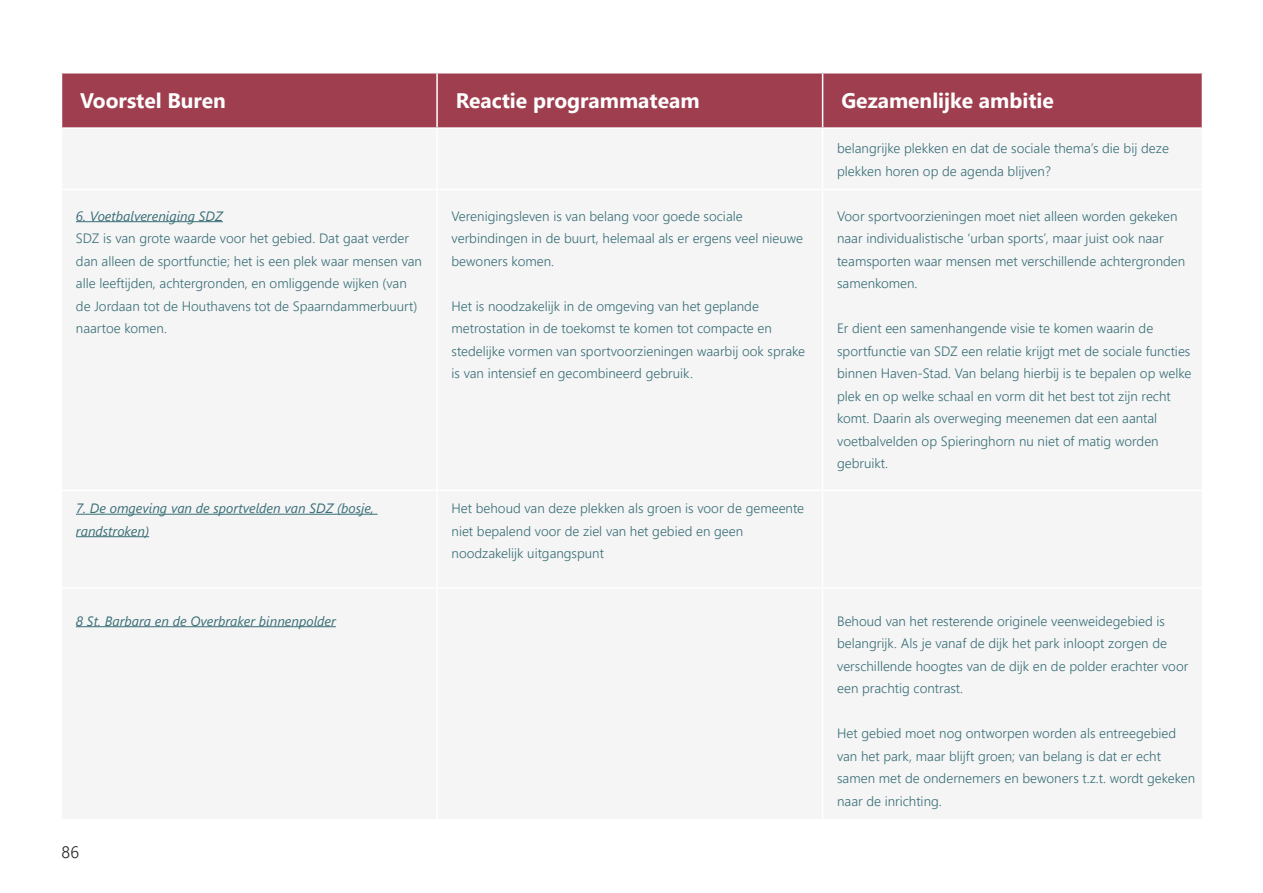
<style>
.page{position:relative;width:1263px;height:893px;background:#fff}
.page>*{position:absolute;margin:0;border:0;box-sizing:border-box;transform-origin:0 0}
.Table_Header{font:700 21px "Segoe UI";color:#fff}
.t1{font:300 16.5px "Segoe UI";color:#231f20}
.Table_Text{font:300 13.5px/22.5px "Segoe UI";color:#386e75}
.Table_Cell-Headers{font:italic 13.5px/22.5px "Segoe UI";color:#386e75}
</style>
<div class="page">
<div style="left:62px;top:74px;width:1140px;height:53px;background:#9f3e4f"></div>
<hr style="left:436px;top:74px;width:2px;height:53px;background:#fff">
<hr style="left:822px;top:74px;width:1px;height:53px;background:#fff">
<hr style="left:76px;top:221px;width:147px;height:1px;background:#386e75">
<hr style="left:76px;top:514px;width:302px;height:1px;background:#386e75">
<hr style="left:76px;top:536px;width:73px;height:1px;background:#386e75">
<hr style="left:76px;top:626px;width:260px;height:1px;background:#386e75">
<p class="Table_Header" style="left:80px;top:81px;width:147px">Voorstel Buren</p>
<p class="Table_Header" style="left:456px;top:81px;width:245px">Reactie programmateam</p>
<p class="Table_Header" style="left:841px;top:81px;width:214px">Gezamenlijke ambitie</p>
<p class="Table_Text" style="left:837px;top:136px;width:333px">belangrijke plekken en dat de sociale thema’s die bij deze plekken horen op de agenda blijven?</p>
<p class="Table_Cell-Headers" style="left:76px;top:202px;width:148px">6. Voetbalvereniging SDZ</p>
<p class="Table_Text" style="left:76px;top:226px;width:347px">SDZ is van grote waarde voor het gebied. Dat gaat verder dan alleen de sportfunctie; het is een plek waar mensen van alle leeftijden, achtergronden, en omliggende wijken (van de Jordaan tot de Houthavens tot de Spaarndammerbuurt) naartoe komen.</p>
<p class="Table_Text" style="left:452px;top:203px;width:353px">Verenigingsleven is van belang voor goede sociale verbindingen in de buurt, helemaal als er ergens veel nieuwe bewoners komen.</p>
<p class="Table_Text" style="left:452px;top:293px;width:355px">Het is noodzakelijk in de omgeving van het geplande metrostation in de toekomst te komen tot compacte en stedelijke vormen van sportvoorzieningen waarbij ook sprake is van intensief en gecombineerd gebruik.</p>
<p class="Table_Text" style="left:837px;top:203px;width:350px">Voor sportvoorzieningen moet niet alleen worden gekeken naar individualistische ‘urban sports’, maar juist ook naar teamsporten waar mensen met verschillende achtergronden samenkomen.</p>
<p class="Table_Text" style="left:837px;top:316px;width:356px">Er dient een samenhangende visie te komen waarin de sportfunctie van SDZ een relatie krijgt met de sociale functies binnen Haven-Stad. Van belang hierbij is te bepalen op welke plek en op welke schaal en vorm dit het best tot zijn recht komt. Daarin als overweging meenemen dat een aantal voetbalvelden op Spieringhorn nu niet of matig worden gebruikt.</p>
<p class="Table_Cell-Headers" style="left:76px;top:495px;width:299px">7. De omgeving van de sportvelden van SDZ (bosje, randstroken)</p>
<p class="Table_Text" style="left:452px;top:496px;width:354px">Het behoud van deze plekken als groen is voor de gemeente niet bepalend voor de ziel van het gebied en geen noodzakelijk uitgangspunt</p>
<p class="Table_Cell-Headers" style="left:76px;top:607px;width:261px">8 St. Barbara en de Overbraker binnenpolder</p>
<p class="Table_Text" style="left:837px;top:608px;width:353px">Behoud van het resterende originele veenweidegebied is belangrijk. Als je vanaf de dijk het park inloopt zorgen de verschillende hoogtes van de dijk en de polder erachter voor een prachtig contrast.</p>
<p class="Table_Text" style="left:837px;top:721px;width:360px">Het gebied moet nog ontworpen worden als entreegebied van het park, maar blijft groen; van belang is dat er echt samen met de ondernemers en bewoners t.z.t. wordt gekeken naar de inrichting.</p>
<p class="t1" style="left:62px;top:836px;width:19px">86</p>
</div>
